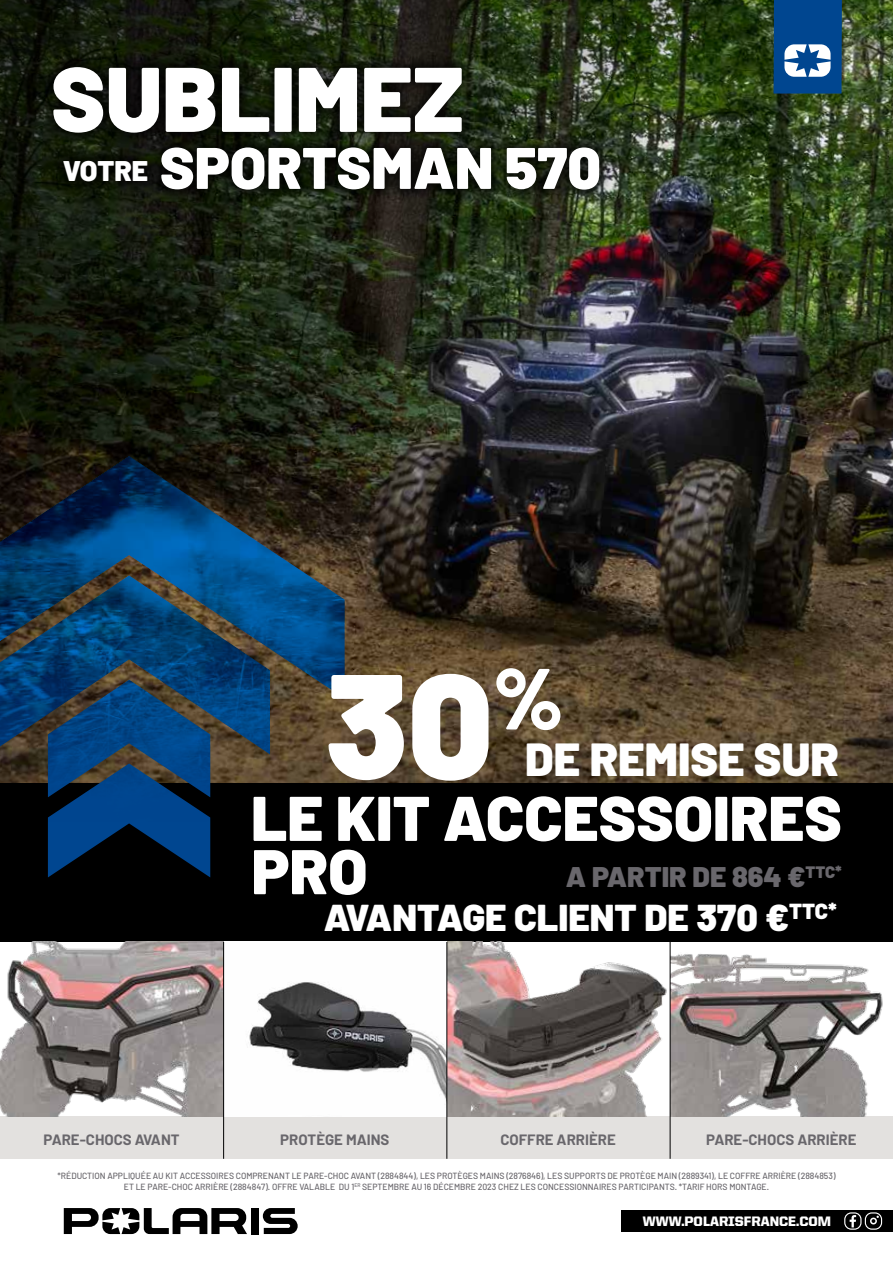
<style>
.page{position:relative;width:893px;height:1263px;background:#fff}
.page>*{position:absolute;margin:0;border:0;box-sizing:border-box;transform-origin:0 0}
.t1{font:900 148.5px "Barlow";color:#fff}
.t2{font:900 91.5px "Barlow";color:#fff}
.t3{font:900 86.55px "Barlow";color:#fff}
.t4{font:900 63px "Barlow";color:#fff}
.t5{font:900 58.5px "Barlow";color:#fff}
.t6{font:900 46.5px "Barlow";color:#fff}
.t7{font:900 37.5px "Barlow";color:#fff}
.t8{font:900 28.5px "Barlow";color:#69676c}
.t9{font:700 15px "Barlow";color:#69676c}
.t10{font:900 13.8px "United Sans Reg";color:#fff}
.t11{font:500 9px/10.8px "Barlow";color:#69676c;text-align:center;scale:.96 1}
.s1{font-size:28.5px}
</style>
<div class="page">
<img style="left:0;top:0;width:893px;height:783px">
<div style="left:0;top:1116px;width:893px;height:43px;background:#e3e1df"></div>
<div style="left:0;top:783px;width:893px;height:159px;background:#000"></div>
<img style="left:0;top:942px;width:883px;height:174px">
<div style="left:251px;top:1208px;width:8px;height:26px;background:#000"></div>
<svg style="left:263px;top:1208px;width:35px;height:26px"></svg>
<svg style="left:64px;top:1208px;width:183px;height:26px"></svg>
<div style="left:773px;top:0;width:69px;height:94px;background:#004690"></div>
<svg style="left:784px;top:44px;width:46px;height:33px"></svg>
<svg style="left:47px;top:821px;width:164px;height:56px;fill:#00458f"></svg>
<img style="left:0;top:456px;width:345px;height:365px">
<div style="left:40px;top:53px;width:573px;height:149px;background:#000;opacity:.75"></div>
<div style="left:621px;top:1210px;width:272px;height:22px;background:#000"></div>
<div style="left:844px;top:1212px;width:17px;height:18px;border:1px solid #fff;border-radius:6px"></div>
<svg style="left:850px;top:1215px;width:6px;height:12px"></svg>
<div style="left:870px;top:1217px;width:7px;height:7px;border:2px solid #fff;border-radius:50%"></div>
<div style="left:865px;top:1212px;width:17px;height:18px;border:1px solid #fff;border-radius:6px"></div>
<hr style="left:223px;top:942px;width:1px;height:217px;background:#000">
<hr style="left:446px;top:942px;width:1px;height:217px;background:#000">
<hr style="left:670px;top:942px;width:1px;height:217px;background:#000">
<h2 class="t2" style="left:51px;top:42px;width:415px">SUBLIMEZ</h2>
<h3 class="t5" style="left:63px;top:132px;width:540px"><span class="s1">VOTRE</span> SPORTSMAN 570</h3>
<h3 class="t3" style="left:493px;top:645px;width:72px">%</h3>
<h1 class="t1" style="left:325px;top:633px;width:169px">30</h1>
<h3 class="t6" style="left:525px;top:730px;width:315px">DE REMISE SUR</h3>
<h3 class="t4" style="left:251px;top:779px;width:592px">LE KIT ACCESSOIRES</h3>
<h3 class="t8" style="left:566px;top:859px;width:277px">A PARTIR DE 864 €<sup>TTC*</sup></h3>
<h3 class="t7" style="left:324px;top:894px;width:515px">AVANTAGE CLIENT DE 370 €<sup>TTC*</sup></h3>
<h3 class="t4" style="left:252px;top:832px;width:117px">PRO</h3>
<h3 class="t9" style="left:44px;top:1130px;width:138px">PARE-CHOCS AVANT</h3>
<h3 class="t9" style="left:280px;top:1130px;width:111px">PROTÈGE MAINS</h3>
<h3 class="t9" style="left:500px;top:1130px;width:117px">COFFRE ARRIÈRE</h3>
<h3 class="t9" style="left:706px;top:1130px;width:152px">PARE-CHOCS ARRIÈRE</h3>
<p class="t11" style="left:57px;top:1170px;width:812px">*RÉDUCTION APPLIQUÉE AU KIT ACCESSOIRES COMPRENANT LE PARE-CHOC AVANT (2884844), LES PROTÈGES MAINS (2876846), LES SUPPORTS DE PROTÈGE MAIN (2889341), LE COFFRE ARRIÈRE (2884853)<br>ET LE PARE-CHOC ARRIÈRE (2884847). OFFRE VALABLE DU 1<sup>ER</sup> SEPTEMBRE AU 16 DÉCEMBRE 2023 CHEZ LES CONCESSIONNAIRES PARTICIPANTS. *TARIF HORS MONTAGE.</p>
<h3 class="t10" style="left:643px;top:1213px;width:190px">WWW.POLARISFRANCE.COM</h3>
</div>
